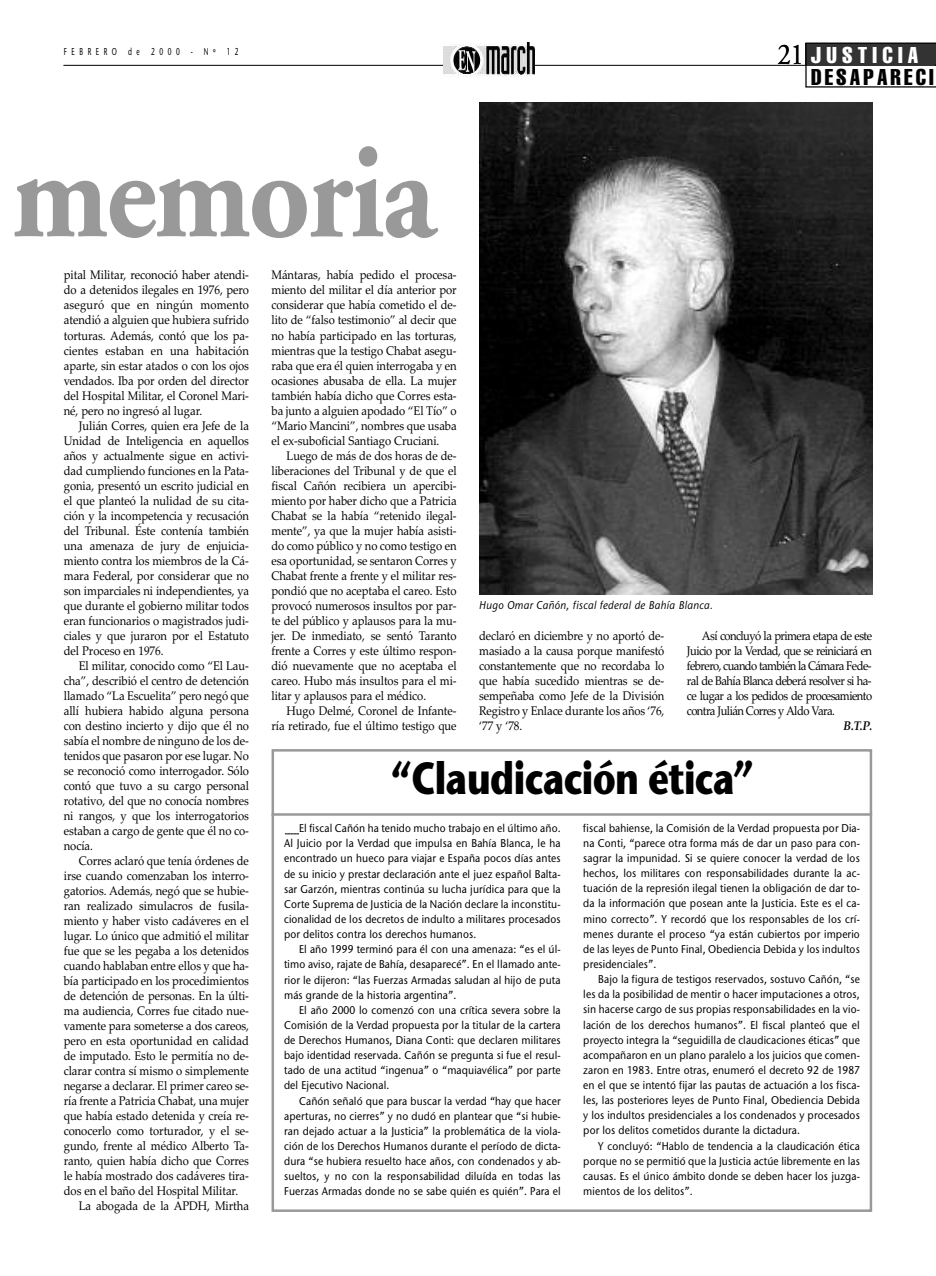
<style>
.page{position:relative;width:936px;height:1276px;background:#fff}
.page>*{position:absolute;margin:0;border:0;box-sizing:border-box;transform-origin:0 0}
.t1{font:133.75px "Adobe Garamond Bold Os F";letter-spacing:-.02em;color:#999;scale:.9 1}
.t2{font:45px "Stone Sans ITCTT Bold";letter-spacing:-.025em;color:#000;scale:.8 1}
.t3{font:30px "Adobe Garamond LT";color:#000;scale:.9 1}
.t4{font:22.5px "Helvetica LT Std Comp";letter-spacing:.14em;color:#000}
.t5{font:22.5px "Helvetica LT Std Comp";letter-spacing:.23em;color:#fff}
.t6{font:12.5px/15px "Palatino Linotype";letter-spacing:-.005em;color:#000;text-align:justify;scale:.9 1}
.t7{font:italic 700 12.5px "Palatino Linotype";color:#000;scale:.9 1}
.t8{font:11.25px/15.1px "Stone Sans ITCTT Medium";letter-spacing:.01em;color:#000;text-align:justify;scale:.9 1}
.t9{font:italic 11.25px "Stone Sans ITCTT Medium";letter-spacing:.025em;color:#000;scale:.9 1}
.t10{font:10px "Stone Sans ITCTT Medium";letter-spacing:.705em;color:#000;scale:.65 1}
</style>
<div class="page">
<hr style="left:63px;top:65px;width:872px;height:1px;background:#000">
<img style="left:443px;top:43px;width:91px;height:34px">
<svg style="left:805px;top:43px;width:130px;height:45px"></svg>
<img style="left:479px;top:103px;width:393px;height:491px">
<div style="left:271px;top:749px;width:601px;height:463px;border:2px solid #999"></div>
<svg style="left:285px;top:833px;width:14px;height:1px"></svg>
<hr style="left:271px;top:813px;width:601px;height:2px;background:#999">
<p class="t10" style="left:64px;top:45px;width:270px">FEBRERO de 2000 - Nº 12</p>
<h3 class="t3" style="left:777px;top:38px;width:31px">21</h3>
<h3 class="t5" style="left:810px;top:46px;width:109px">JUSTICIA</h3>
<h3 class="t4" style="left:811px;top:69px;width:124px">DESAPARECI</h3>
<h1 class="t1" style="left:11px;top:112px;width:472px">memoria</h1>
<p class="t6" style="left:64px;top:268px;width:207px">pital Militar, reconoció haber atendi&shy;do a detenidos ilegales en 1976, pero aseguró que en ningún momento atendió a alguien que hubiera sufrido torturas. Además, contó que los pa&shy;cientes estaban en una habitación aparte, sin estar atados o con los ojos vendados. Iba por orden del director del Hospital Militar, el Coronel Mari&shy;né, pero no ingresó al lugar.</p>
<p class="t6" style="left:64px;top:418px;width:207px;text-indent:15px">Julián Corres, quien era Jefe de la Unidad de Inteligencia en aquellos años y actualmente sigue en activi&shy;dad cumpliendo funciones en la Pata&shy;gonia, presentó un escrito judicial en el que planteó la nulidad de su cita&shy;ción y la incompetencia y recusación del Tribunal. Éste contenía también una amenaza de jury de enjuicia&shy;miento contra los miembros de la Cá&shy;mara Federal, por considerar que no son imparciales ni independientes, ya que durante el gobierno militar todos eran funcionarios o magistrados judi&shy;ciales y que juraron por el Estatuto del Proceso en 1976.</p>
<p class="t6" style="left:64px;top:658px;width:207px;text-indent:15px">El militar, conocido como “El Lau&shy;cha”, describió el centro de detención llamado “La Escuelita” pero negó que allí hubiera habido alguna persona con destino incierto y dijo que él no sabía el nombre de ninguno de los de&shy;tenidos que pasaron por ese lugar. No se reconoció como interrogador. Sólo contó que tuvo a su cargo personal rotativo, del que no conocía nombres ni rangos, y que los interrogatorios estaban a cargo de gente que él no co&shy;nocía.</p>
<p class="t6" style="left:79px;top:853px;width:190px">Corres aclaró que tenía órdenes de</p>
<p class="t6" style="left:64px;top:868px;width:207px">irse cuando comenzaban los interro-</p>
<p class="t6" style="left:64px;top:883px;width:207px">gatorios. Además, negó que se hubie-</p>
<p class="t6" style="left:64px;top:898px;width:207px">ran realizado simulacros de fusila-</p>
<p class="t6" style="left:64px;top:913px;width:207px">miento y haber visto cadáveres en el</p>
<p class="t6" style="left:64px;top:928px;width:207px">lugar. Lo único que admitió el militar</p>
<p class="t6" style="left:64px;top:943px;width:207px">fue que se les pegaba a los detenidos</p>
<p class="t6" style="left:64px;top:958px;width:207px">cuando hablaban entre ellos y que ha-</p>
<p class="t6" style="left:64px;top:973px;width:207px">bía participado en los procedimientos</p>
<p class="t6" style="left:64px;top:988px;width:207px">de detención de personas. En la últi-</p>
<p class="t6" style="left:64px;top:1003px;width:207px">ma audiencia, Corres fue citado nue-</p>
<p class="t6" style="left:64px;top:1018px;width:207px">vamente para someterse a dos careos,</p>
<p class="t6" style="left:64px;top:1033px;width:207px">pero en esta oportunidad en calidad</p>
<p class="t6" style="left:64px;top:1048px;width:207px">de imputado. Esto le permitía no de-</p>
<p class="t6" style="left:64px;top:1063px;width:207px">clarar contra sí mismo o simplemente</p>
<p class="t6" style="left:64px;top:1078px;width:207px">negarse a declarar. El primer careo se-</p>
<p class="t6" style="left:64px;top:1093px;width:207px">ría frente a Patricia Chabat, una mujer</p>
<p class="t6" style="left:64px;top:1108px;width:207px">que había estado detenida y creía re-</p>
<p class="t6" style="left:64px;top:1123px;width:207px">conocerlo como torturador, y el se-</p>
<p class="t6" style="left:64px;top:1138px;width:207px">gundo, frente al médico Alberto Ta-</p>
<p class="t6" style="left:64px;top:1153px;width:207px">ranto, quien había dicho que Corres</p>
<p class="t6" style="left:64px;top:1168px;width:207px">le había mostrado dos cadáveres tira-</p>
<p class="t6" style="left:64px;top:1183px;width:195px">dos en el baño del Hospital Militar.</p>
<p class="t6" style="left:79px;top:1198px;width:190px">La abogada de la APDH, Mirtha</p>
<p class="t6" style="left:271px;top:268px;width:207px">Mántaras, había pedido el procesa&shy;miento del militar el día anterior por considerar que había cometido el de&shy;lito de “falso testimonio” al decir que no había participado en las torturas, mientras que la testigo Chabat asegu&shy;raba que era él quien interrogaba y en ocasiones abusaba de ella. La mujer también había dicho que Corres esta&shy;ba junto a alguien apodado “El Tío” o “Mario Mancini”, nombres que usaba el ex-suboficial Santiago Cruciani.</p>
<p class="t6" style="left:271px;top:448px;width:207px;text-indent:15px">Luego de más de dos horas de de&shy;liberaciones del Tribunal y de que el fiscal Cañón recibiera un apercibi&shy;miento por haber dicho que a Patricia Chabat se la había “retenido ilegal&shy;mente”, ya que la mujer había asisti&shy;do como público y no como testigo en esa oportunidad, se sentaron Corres y Chabat frente a frente y el militar res&shy;pondió que no aceptaba el careo. Esto provocó numerosos insultos por par&shy;te del público y aplausos para la mu&shy;jer. De inmediato, se sentó Taranto frente a Corres y este último respon&shy;dió nuevamente que no aceptaba el careo. Hubo más insultos para el mi&shy;litar y aplausos para el médico.</p>
<p class="t6" style="left:271px;top:703px;width:207px;text-align:right">Hugo Delmé, Coronel de Infante&shy;ría retirado, fue el último testigo que</p>
<p class="t9" style="left:479px;top:598px;width:261px">Hugo Omar Cañón, fiscal federal de Bahía Blanca.</p>
<p class="t6" style="left:479px;top:628px;width:207px">declaró en diciembre y no aportó de&shy;masiado a la causa porque manifestó constantemente que no recordaba lo que había sucedido mientras se de&shy;sempeñaba como Jefe de la División Registro y Enlace durante los años ‘76, ‘77 y ‘78.</p>
<p class="t6" style="left:687px;top:628px;width:207px;text-indent:15px">Así concluyó la primera etapa de este Juicio por la Verdad, que se reiniciará en febrero, cuando también la Cámara Fede&shy;ral de Bahía Blanca deberá resolver si ha&shy;ce lugar a los pedidos de procesamiento contra Julián Corres y Aldo Vara.</p>
<p class="t7" style="left:843px;top:718px;width:33px">B.T.P.</p>
<h2 class="t2" style="left:392px;top:749px;width:453px">“Claudicación ética”</h2>
<p class="t8" style="left:284px;top:820px;width:309px;text-indent:15px">El fiscal Cañón ha tenido mucho trabajo en el último año.<br>Al Juicio por la Verdad que impulsa en Bahía Blanca, le ha encontrado un hueco para viajar e España pocos días antes de su inicio y prestar declaración ante el juez español Balta&shy;sar Garzón, mientras continúa su lucha jurídica para que la Corte Suprema de Justicia de la Nación declare la inconstitu&shy;cionalidad de los decretos de indulto a militares procesados por delitos contra los derechos humanos.</p>
<p class="t8" style="left:284px;top:941px;width:309px;text-indent:15px">El año 1999 terminó para él con una amenaza: “es el úl&shy;timo aviso, rajate de Bahía, desaparecé”. En el llamado ante&shy;rior le dijeron: “las Fuerzas Armadas saludan al hijo de puta más grande de la historia argentina”.</p>
<p class="t8" style="left:284px;top:1002px;width:309px;text-indent:15px">El año 2000 lo comenzó con una crítica severa sobre la Comisión de la Verdad propuesta por la titular de la cartera de Derechos Humanos, Diana Conti: que declaren militares bajo identidad reservada. Cañón se pregunta si fue el resul&shy;tado de una actitud “ingenua” o “maquiavélica” por parte del Ejecutivo Nacional.</p>
<p class="t8" style="left:284px;top:1093px;width:309px;text-indent:15px">Cañón señaló que para buscar la verdad “hay que hacer aperturas, no cierres” y no dudó en plantear que “si hubie&shy;ran dejado actuar a la Justicia” la problemática de la viola&shy;ción de los Derechos Humanos durante el período de dicta&shy;dura “se hubiera resuelto hace años, con condenados y ab&shy;sueltos, y no con la responsabilidad diluída en todas las Fuerzas Armadas donde no se sabe quién es quién”. Para el</p>
<p class="t8" style="left:583px;top:820px;width:309px">fiscal bahiense, la Comisión de la Verdad propuesta por Dia&shy;na Conti, “parece otra forma más de dar un paso para con&shy;sagrar la impunidad. Si se quiere conocer la verdad de los hechos, los militares con responsabilidades durante la ac&shy;tuación de la represión ilegal tienen la obligación de dar to&shy;da la información que posean ante la Justicia. Este es el ca&shy;mino correcto”. Y recordó que los responsables de los crí&shy;menes durante el proceso “ya están cubiertos por imperio de las leyes de Punto Final, Obediencia Debida y los indultos presidenciales”.</p>
<p class="t8" style="left:583px;top:971px;width:309px;text-indent:15px">Bajo la figura de testigos reservados, sostuvo Cañón, “se les da la posibilidad de mentir o hacer imputaciones a otros, sin hacerse cargo de sus propias responsabilidades en la vio&shy;lación de los derechos humanos”. El fiscal planteó que el proyecto integra la “seguidilla de claudicaciones éticas” que acompañaron en un plano paralelo a los juicios que comen&shy;zaron en 1983. Entre otras, enumeró el decreto 92 de 1987 en el que se intentó fijar las pautas de actuación a los fisca&shy;les, las posteriores leyes de Punto Final, Obediencia Debida y los indultos presidenciales a los condenados y procesados por los delitos cometidos durante la dictadura.</p>
<p class="t8" style="left:583px;top:1138px;width:309px;text-indent:15px">Y concluyó: “Hablo de tendencia a la claudicación ética porque no se permitió que la Justicia actúe libremente en las causas. Es el único ámbito donde se deben hacer los juzga&shy;mientos de los delitos”.</p>
</div>
